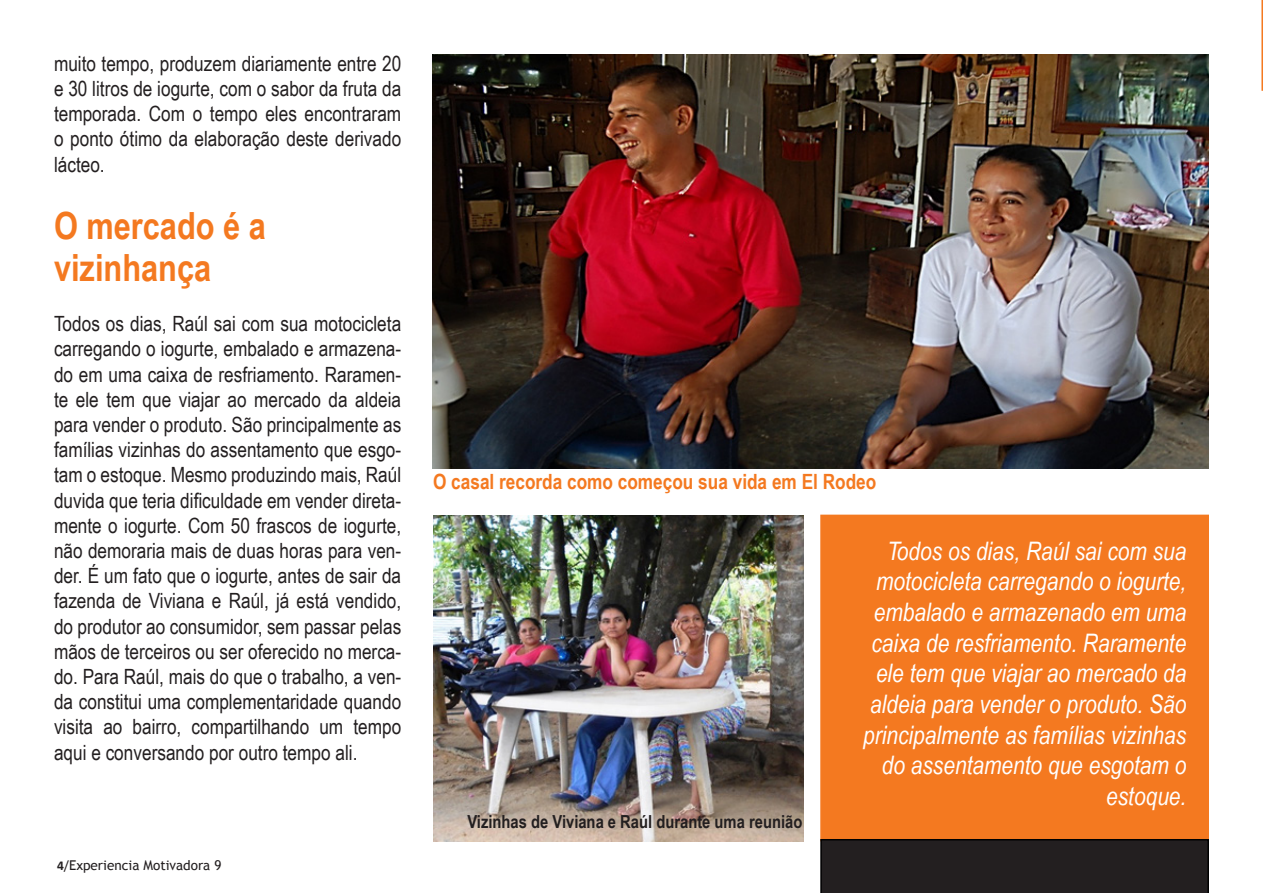
<style>
.page{position:relative;width:1263px;height:893px;background:#fff}
.page>*{position:absolute;margin:0;border:0;box-sizing:border-box;transform-origin:0 0}
.t1{font:700 37.5px "Arial Narrow";color:#f47920}
.t2{font:italic 25.5px/30.6px "Arial Narrow";color:#fff;text-align:right}
.t3{font:21px/25.2px "Arial Narrow";color:#231f20;text-align:justify}
.t4{font:700 21px "Arial Narrow";color:#f47920}
.t5{font:700 18px "Arial Narrow";color:#231f20}
.t6{font:13.5px "Trebuchet MS";color:#231f20}
.s1{font-family:"Calibri";font-weight:700}
.s2{font-family:"Calibri"}
</style>
<div class="page">
<img style="left:432px;top:54px;width:777px;height:415px">
<div style="left:820px;top:515px;width:389px;height:326px;background:#f47920"></div>
<div style="left:820px;top:839px;width:389px;height:54px;background:#231f20"></div>
<svg style="left:1261px;top:0;width:2px;height:91px"></svg>
<img style="left:434px;top:515px;width:370px;height:326px">
<p class="t3" style="left:54px;top:50px;width:349px">muito tempo, produzem diariamente entre 20 e 30 litros de iogurte, com o sabor da fruta da temporada. Com o tempo eles encontraram o ponto ótimo da elaboração deste derivado lácteo.</p>
<p class="t1" style="left:54px;top:197px;width:213px">O mercado é a</p>
<p class="t1" style="left:54px;top:239px;width:159px">vizinhança</p>
<p class="t3" style="left:54px;top:310px;width:349px">Todos os dias, Raúl sai com sua motocicleta carregando o iogurte, embalado e armazena&shy;do em uma caixa de resfriamento. Raramen&shy;te ele tem que viajar ao mercado da aldeia para vender o produto. São principalmente as famílias vizinhas do assentamento que esgo&shy;tam o estoque. Mesmo produzindo mais, Raúl duvida que teria dificuldade em vender direta&shy;mente o iogurte. Com 50 frascos de iogurte, não demoraria mais de duas horas para ven&shy;der. É um fato que o iogurte, antes de sair da fazenda de Viviana e Raúl, já está vendido, do produtor ao consumidor, sem passar pelas mãos de terceiros ou ser oferecido no merca&shy;do. Para Raúl, mais do que o trabalho, a ven&shy;da constitui uma complementaridade quando visita ao bairro, compartilhando um tempo aqui e conversando por outro tempo ali.</p>
<p class="t6" style="left:57px;top:857px;width:166px"><span class="s1">4</span><span class="s2">/</span>Experiencia Motivadora 9</p>
<p class="t4" style="left:433px;top:466px;width:445px">O casal recorda como começou sua vida em El Rodeo</p>
<p class="t5" style="left:467px;top:808px;width:337px">Vizinhas de Viviana e Raúl durante uma reunião</p>
<p class="t2" style="left:863px;top:535px;width:325px">Todos os dias, Raúl sai com sua motocicleta carregando o iogurte, embalado e armazenado em uma caixa de resfriamento. Raramente ele tem que viajar ao mercado da aldeia para vender o produto. São principalmente as famílias vizinhas do assentamento que esgotam o estoque.</p>
</div>
